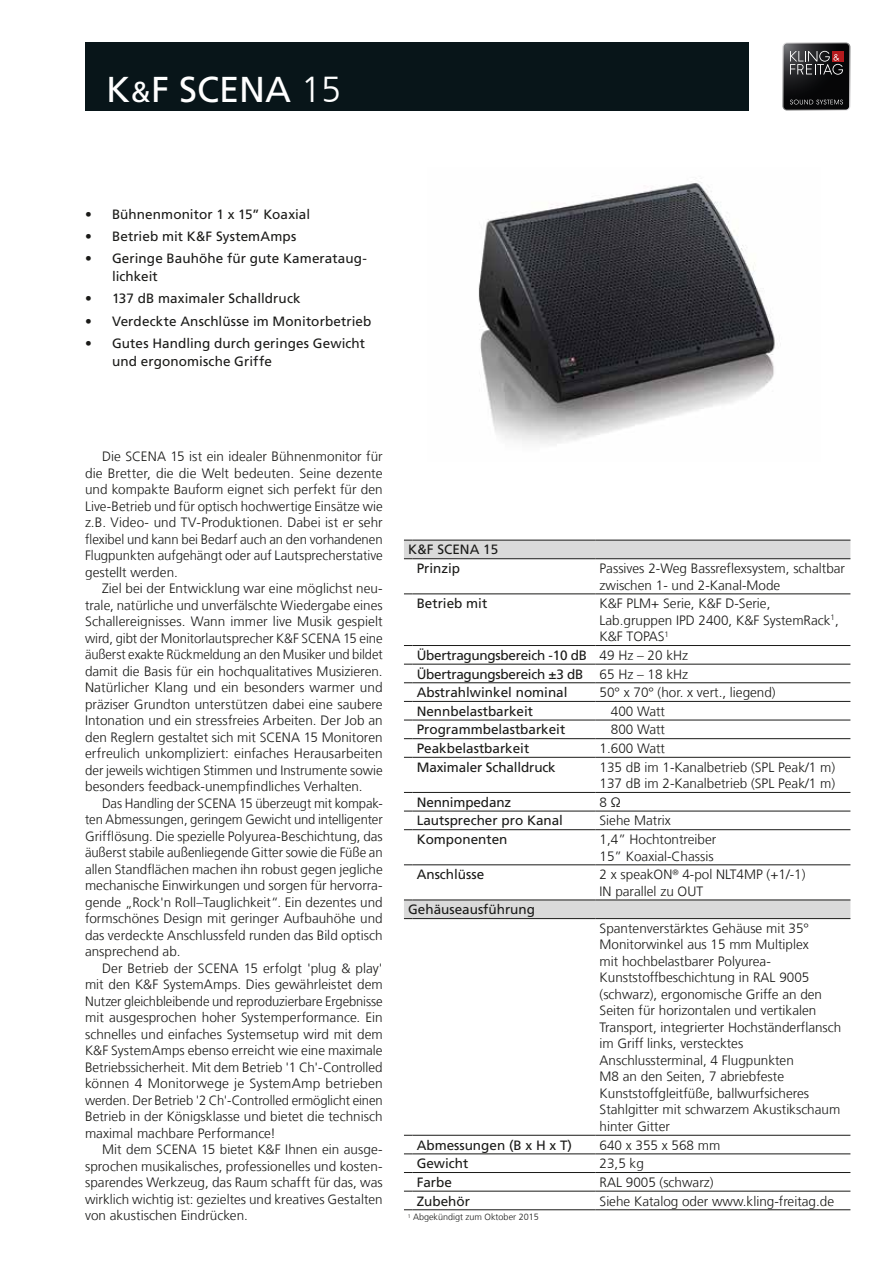
<style>
.page{position:relative;width:893px;height:1263px;background:#fff}
.page>*{position:absolute;margin:0;border:0;box-sizing:border-box;transform-origin:0 0}
.t1{font:36px "Frutiger LT Com";color:#fff}
.t2{font:300 13.5px/16.5px "Frutiger LT Com";color:#1a1a18}
.t3{font:13.5px/18.6px "Frutiger LT Com";color:#1a1a18}
.t4{font:300 9px "Frutiger LT Com";color:#1a1a18}
.s1{font-size:28.8px}
.s2{font-weight:300}
</style>
<div class="page">
<svg style="left:404px;top:541px;width:446px;height:377px"></svg>
<hr style="left:412px;top:540px;width:183px;height:1px;background:#1a1a18">
<hr style="left:595px;top:540px;width:255px;height:1px;background:#1a1a18">
<hr style="left:412px;top:558px;width:183px;height:1px;background:#1a1a18">
<hr style="left:595px;top:558px;width:255px;height:1px;background:#1a1a18">
<hr style="left:412px;top:594px;width:183px;height:1px;background:#1a1a18">
<hr style="left:595px;top:594px;width:255px;height:1px;background:#1a1a18">
<hr style="left:412px;top:645px;width:183px;height:1px;background:#1a1a18">
<hr style="left:595px;top:645px;width:255px;height:1px;background:#1a1a18">
<hr style="left:412px;top:664px;width:183px;height:1px;background:#1a1a18">
<hr style="left:595px;top:664px;width:255px;height:1px;background:#1a1a18">
<hr style="left:412px;top:682px;width:183px;height:1px;background:#1a1a18">
<hr style="left:595px;top:682px;width:255px;height:1px;background:#1a1a18">
<hr style="left:412px;top:701px;width:183px;height:1px;background:#1a1a18">
<hr style="left:595px;top:701px;width:255px;height:1px;background:#1a1a18">
<hr style="left:412px;top:720px;width:183px;height:1px;background:#1a1a18">
<hr style="left:595px;top:720px;width:255px;height:1px;background:#1a1a18">
<hr style="left:412px;top:738px;width:183px;height:1px;background:#1a1a18">
<hr style="left:595px;top:738px;width:255px;height:1px;background:#1a1a18">
<hr style="left:412px;top:757px;width:183px;height:1px;background:#1a1a18">
<hr style="left:595px;top:757px;width:255px;height:1px;background:#1a1a18">
<hr style="left:412px;top:792px;width:183px;height:1px;background:#1a1a18">
<hr style="left:595px;top:792px;width:255px;height:1px;background:#1a1a18">
<hr style="left:412px;top:811px;width:183px;height:1px;background:#1a1a18">
<hr style="left:595px;top:811px;width:255px;height:1px;background:#1a1a18">
<hr style="left:412px;top:829px;width:183px;height:1px;background:#1a1a18">
<hr style="left:595px;top:829px;width:255px;height:1px;background:#1a1a18">
<hr style="left:412px;top:864px;width:183px;height:1px;background:#1a1a18">
<hr style="left:595px;top:864px;width:255px;height:1px;background:#1a1a18">
<hr style="left:412px;top:900px;width:183px;height:1px;background:#1a1a18">
<hr style="left:595px;top:900px;width:255px;height:1px;background:#1a1a18">
<hr style="left:412px;top:918px;width:183px;height:1px;background:#1a1a18">
<hr style="left:595px;top:918px;width:255px;height:1px;background:#1a1a18">
<hr style="left:412px;top:1135px;width:183px;height:1px;background:#1a1a18">
<hr style="left:595px;top:1135px;width:255px;height:1px;background:#1a1a18">
<hr style="left:412px;top:1153px;width:183px;height:1px;background:#1a1a18">
<hr style="left:595px;top:1153px;width:255px;height:1px;background:#1a1a18">
<hr style="left:412px;top:1172px;width:183px;height:1px;background:#1a1a18">
<hr style="left:412px;top:1191px;width:183px;height:1px;background:#1a1a18">
<hr style="left:412px;top:1209px;width:183px;height:1px;background:#1a1a18">
<hr style="left:595px;top:1172px;width:255px;height:1px;background:#1a1a18">
<hr style="left:595px;top:1191px;width:255px;height:1px;background:#1a1a18">
<hr style="left:595px;top:1209px;width:255px;height:1px;background:#1a1a18">
<div style="left:85px;top:43px;width:663px;height:68px;background:#081519"></div>
<img style="left:478px;top:182px;width:297px;height:262px">
<svg style="left:782px;top:43px;width:68px;height:68px;background:#353133"></svg>
<h1 class="t1" style="left:106px;top:68px;width:236px">K<span class="s1">&amp;</span>F SCENA <span class="s2">15</span></h1>
<p class="t3" style="left:85px;top:205px;width:227px">• Bühnenmonitor 1 x 15” Koaxial</p>
<p class="t3" style="left:85px;top:227px;width:213px">• Betrieb mit K&amp;F SystemAmps</p>
<p class="t3" style="left:112px;top:250px;width:256px;line-height:18px;text-indent:-27px">• Geringe Bauhöhe für gute Kamerataug&shy;lichkeit</p>
<p class="t3" style="left:85px;top:289px;width:217px">• 137 dB maximaler Schalldruck</p>
<p class="t3" style="left:85px;top:312px;width:288px">• Verdeckte Anschlüsse im Monitorbetrieb</p>
<p class="t3" style="left:112px;top:334px;width:255px;line-height:18px;text-indent:-27px">• Gutes Handling durch geringes Gewicht und ergonomische Griffe</p>
<p class="t2" style="left:85px;top:448px;width:299px;text-align:justify;text-indent:17px">Die SCENA 15 ist ein idealer Bühnenmonitor für die Bretter, die die Welt bedeuten. Seine dezente und kompakte Bauform eignet sich perfekt für den Live-Betrieb und für optisch hochwertige Einsätze wie z.B. Video- und TV-Produktionen. Dabei ist er sehr flexibel und kann bei Bedarf auch an den vorhandenen Flugpunkten aufgehängt oder auf Lautsprecherstative gestellt werden.</p>
<p class="t2" style="left:85px;top:580px;width:299px;text-align:justify;text-indent:17px">Ziel bei der Entwicklung war eine möglichst neu&shy;trale, natürliche und unverfälschte Wiedergabe eines Schallereignisses. Wann immer live Musik gespielt wird, gibt der Monitorlautsprecher K&amp;F SCENA 15 eine äußerst exakte Rückmeldung an den Musiker und bildet damit die Basis für ein hochqualitatives Musizieren.<br>Natürlicher Klang und ein besonders warmer und präziser Grundton unterstützen dabei eine saubere Intonation und ein stressfreies Arbeiten. Der Job an den Reglern gestaltet sich mit SCENA 15 Monitoren erfreulich unkompliziert: einfaches Herausarbeiten der jeweils wichtigen Stimmen und Instrumente sowie besonders feedback-unempfindliches Verhalten.</p>
<p class="t2" style="left:85px;top:795px;width:299px;text-align:justify;text-indent:17px">Das Handling der SCENA 15 überzeugt mit kompak&shy;ten Abmessungen, geringem Gewicht und intelligenter Grifflösung. Die spezielle Polyurea-Beschichtung, das äußerst stabile außenliegende Gitter sowie die Füße an allen Standflächen machen ihn robust gegen jegliche mechanische Einwirkungen und sorgen für hervorra&shy;gende „Rock'n Roll–Tauglichkeit“. Ein dezentes und formschönes Design mit geringer Aufbauhöhe und das verdeckte Anschlussfeld runden das Bild optisch ansprechend ab.</p>
<p class="t2" style="left:85px;top:960px;width:299px;text-align:justify;text-indent:17px">Der Betrieb der SCENA 15 erfolgt 'plug &amp; play' mit den K&amp;F SystemAmps. Dies gewährleistet dem Nutzer gleichbleibende und reproduzierbare Ergebnisse mit ausgesprochen hoher Systemperformance. Ein schnelles und einfaches Systemsetup wird mit dem K&amp;F SystemAmps ebenso erreicht wie eine maximale Betriebssicherheit. Mit dem Betrieb '1 Ch'-Controlled können 4 Monitorwege je SystemAmp betrieben werden. Der Betrieb '2 Ch'-Controlled ermöglicht einen Betrieb in der Königsklasse und bietet die technisch maximal machbare Performance!</p>
<p class="t2" style="left:85px;top:1141px;width:299px;text-align:justify;text-indent:17px">Mit dem SCENA 15 bietet K&amp;F Ihnen ein ausge&shy;sprochen musikalisches, professionelles und kosten&shy;sparendes Werkzeug, das Raum schafft für das, was wirklich wichtig ist: gezieltes und kreatives Gestalten von akustischen Eindrücken.</p>
<p class="t3" style="left:417px;top:541px;width:83px;text-indent:-9px">K&amp;F SCENA 15<br>Prinzip</p>
<p class="t2" style="left:600px;top:560px;width:247px">Passives 2-Weg Bassreflexsystem, schaltbar zwischen 1- und 2-Kanal-Mode</p>
<p class="t3" style="left:417px;top:594px;width:72px">Betrieb mit</p>
<p class="t2" style="left:600px;top:595px;width:241px">K&amp;F PLM+ Serie, K&amp;F D-Serie,<br>Lab.gruppen IPD 2400, K&amp;F SystemRack<sup>1</sup>,<br>K&amp;F TOPAS<sup>1</sup></p>
<p class="t3" style="left:417px;top:646px;width:273px;text-align:justify">Übertragungsbereich -10 dB <span class="s2">49 Hz – 20 kHz </span>Übertragungsbereich ±3 dB <span class="s2">65 Hz – 18 kHz </span>Abstrahlwinkel nominal</p>
<p class="t2" style="left:600px;top:684px;width:178px">50° x 70° (hor. x vert., liegend)</p>
<p class="t3" style="left:417px;top:702px;width:118px">Nennbelastbarkeit</p>
<p class="t2" style="left:611px;top:703px;width:56px">400 Watt</p>
<p class="t3" style="left:417px;top:720px;width:150px">Programmbelastbarkeit</p>
<p class="t2" style="left:611px;top:722px;width:56px">800 Watt</p>
<p class="t3" style="left:417px;top:739px;width:114px">Peakbelastbarkeit</p>
<p class="t2" style="left:600px;top:740px;width:67px">1.600 Watt</p>
<p class="t3" style="left:417px;top:758px;width:141px">Maximaler Schalldruck</p>
<p class="t2" style="left:600px;top:759px;width:237px">135 dB im 1-Kanalbetrieb (SPL Peak/1 m)<br>137 dB im 2-Kanalbetrieb (SPL Peak/1 m)</p>
<p class="t3" style="left:417px;top:793px;width:96px">Nennimpedanz</p>
<p class="t2" style="left:600px;top:794px;width:23px">8 Ω</p>
<p class="t3" style="left:417px;top:811px;width:148px">Lautsprecher pro Kanal</p>
<p class="t2" style="left:600px;top:813px;width:73px">Siehe Matrix</p>
<p class="t3" style="left:417px;top:830px;width:92px">Komponenten</p>
<p class="t2" style="left:600px;top:831px;width:118px">1,4” Hochtontreiber<br>15” Koaxial-Chassis</p>
<p class="t3" style="left:417px;top:865px;width:69px">Anschlüsse</p>
<p class="t2" style="left:600px;top:866px;width:207px">2 x speakON<sup>®</sup> 4-pol NLT4MP (+1/-1)<br>IN parallel zu OUT</p>
<p class="t3" style="left:408px;top:900px;width:128px">Gehäuseausführung</p>
<p class="t2" style="left:600px;top:920px;width:243px">Spantenverstärktes Gehäuse mit 35° Monitorwinkel aus 15 mm Multiplex<br>mit hochbelastbarer Polyurea-Kunststoffbeschichtung in RAL 9005 (schwarz), ergonomische Griffe an den Seiten für horizontalen und vertikalen Transport, integrierter Hochständerflansch im Griff links, verstecktes Anschlussterminal, 4 Flugpunkten<br>M8 an den Seiten, 7 abriebfeste Kunststoffgleitfüße, ballwurfsicheres Stahlgitter mit schwarzem Akustikschaum hinter Gitter</p>
<p class="t3" style="left:417px;top:1136px;width:157px">Abmessungen (B x H x T)</p>
<p class="t2" style="left:600px;top:1137px;width:122px">640 x 355 x 568 mm</p>
<p class="t3" style="left:417px;top:1154px;width:53px">Gewicht</p>
<p class="t2" style="left:600px;top:1155px;width:46px">23,5 kg</p>
<p class="t3" style="left:417px;top:1173px;width:37px">Farbe</p>
<p class="t2" style="left:600px;top:1174px;width:116px">RAL 9005 (schwarz)</p>
<p class="t3" style="left:417px;top:1191px;width:55px">Zubehör</p>
<p class="t2" style="left:600px;top:1193px;width:236px">Siehe Katalog oder www.kling-freitag.de</p>
<p class="t4" style="left:408px;top:1212px;width:132px"><sup>1</sup> Abgekündigt zum Oktober 2015</p>
</div>
